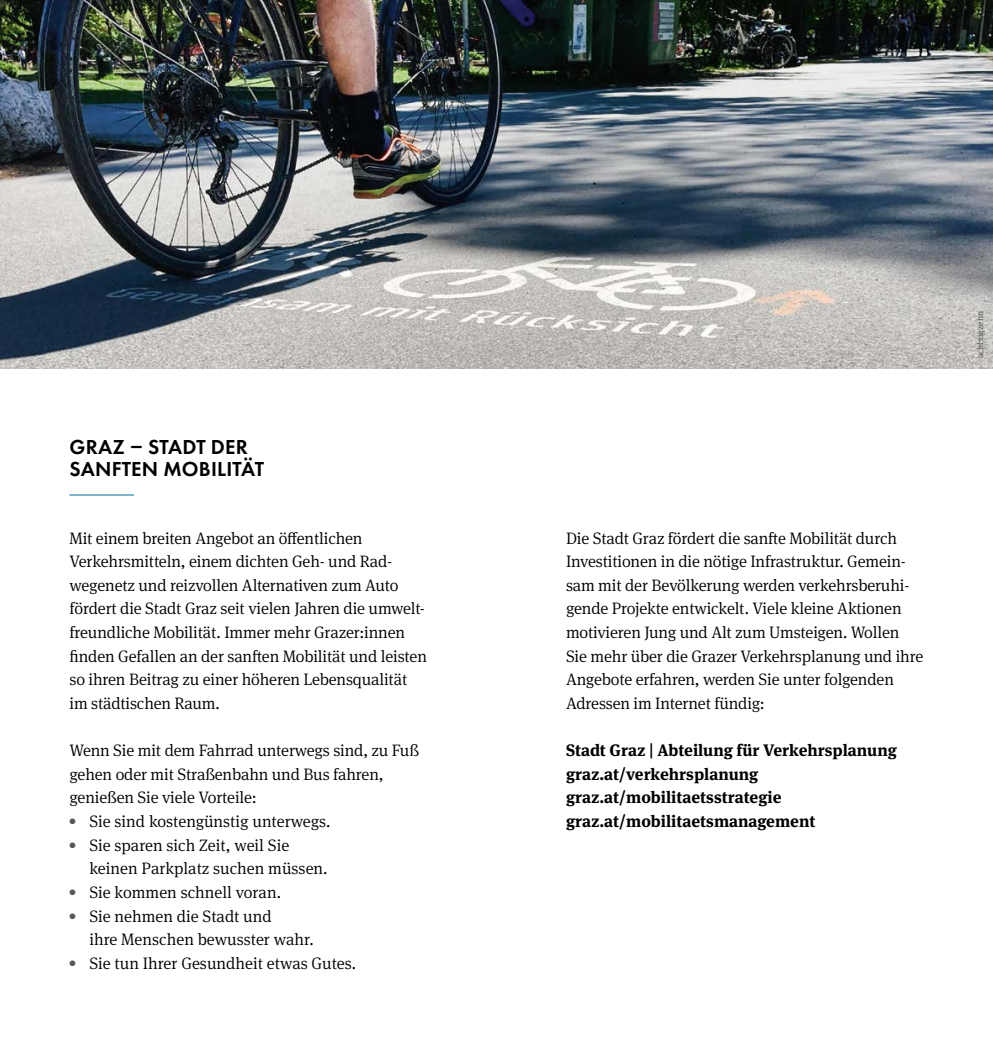
<style>
.page{position:relative;width:993px;height:1042px;background:#fff}
.page>*{position:absolute;margin:0;border:0;box-sizing:border-box;transform-origin:0 0}
.Überschrift_Ebene_2_H1{font:600 21px/21.9px "Futura PT";letter-spacing:.01em;color:#000}
.Fliesstext_Flattersatz_P{font:300 16.62px/23.6px "Meta Serif Pro";letter-spacing:-.01em;color:#000}
.Fliesstext_Flattersatz_P-2{font:700 16.62px "Meta Serif Pro";color:#000}
.t1{font:8.75px "Meta Serif Pro";letter-spacing:.025em;color:#575756}
</style>
<div class="page">
<img style="left:0;top:0;width:992px;height:368px">
<hr style="left:69px;top:494px;width:65px;height:1px;background:#00709c">
<h1 class="Überschrift_Ebene_2_H1" style="left:70px;top:435px;width:196px">GRAZ – STADT DER<br>SANFTEN MOBILITÄT</h1>
<p class="Fliesstext_Flattersatz_P" style="left:69px;top:525px;width:359px">Mit einem breiten Angebot an öffentlichen Verkehrsmitteln, einem dichten Geh- und Rad&shy;wegenetz und reizvollen Alternativen zum Auto fördert die Stadt Graz seit vielen Jahren die umwelt&shy;freundliche Mobilität. Immer mehr Grazer:innen finden Gefallen an der sanften Mobilität und leisten so ihren Beitrag zu einer höheren Lebensqualität im städtischen Raum.</p>
<p class="Fliesstext_Flattersatz_P" style="left:69px;top:738px;width:351px">Wenn Sie mit dem Fahrrad unterwegs sind, zu Fuß gehen oder mit Straßenbahn und Bus fahren, genießen Sie viele Vorteile:</p>
<p class="Fliesstext_Flattersatz_P" style="left:69px;top:809px;width:262px"><sup>●</sup> Sie sind kostengünstig unterwegs.</p>
<p class="Fliesstext_Flattersatz_P" style="left:89px;top:832px;width:240px;text-indent:-20px"><sup>●</sup> Sie sparen sich Zeit, weil Sie keinen Parkplatz suchen müssen.</p>
<p class="Fliesstext_Flattersatz_P" style="left:69px;top:879px;width:213px"><sup>●</sup> Sie kommen schnell voran.</p>
<p class="Fliesstext_Flattersatz_P" style="left:89px;top:903px;width:226px;text-indent:-20px"><sup>●</sup> Sie nehmen die Stadt und<br>ihre Menschen bewusster wahr.</p>
<p class="Fliesstext_Flattersatz_P" style="left:69px;top:950px;width:288px"><sup>●</sup> Sie tun Ihrer Gesundheit etwas Gutes.</p>
<p class="t1" style="left:973px;top:358px;width:49px;rotate:-90deg">achtzigzehn</p>
<p class="Fliesstext_Flattersatz_P" style="left:566px;top:525px;width:359px">Die Stadt Graz fördert die sanfte Mobilität durch Investitionen in die nötige Infrastruktur. Gemein&shy;sam mit der Bevölkerung werden verkehrsberuhi&shy;gende Projekte entwickelt. Viele kleine Aktionen motivieren Jung und Alt zum Umsteigen. Wollen Sie mehr über die Grazer Verkehrsplanung und ihre Angebote erfahren, werden Sie unter folgenden Adressen im Internet fündig:</p>
<p class="Fliesstext_Flattersatz_P-2" style="left:566px;top:737px;width:332px">Stadt Graz | Abteilung für Verkehrsplanung</p>
<p class="Fliesstext_Flattersatz_P-2" style="left:566px;top:761px;width:194px">graz.at/verkehrsplanung</p>
<p class="Fliesstext_Flattersatz_P-2" style="left:566px;top:784px;width:217px">graz.at/mobilitaetsstrategie</p>
<p class="Fliesstext_Flattersatz_P-2" style="left:566px;top:808px;width:251px">graz.at/mobilitaetsmanagement</p>
</div>
